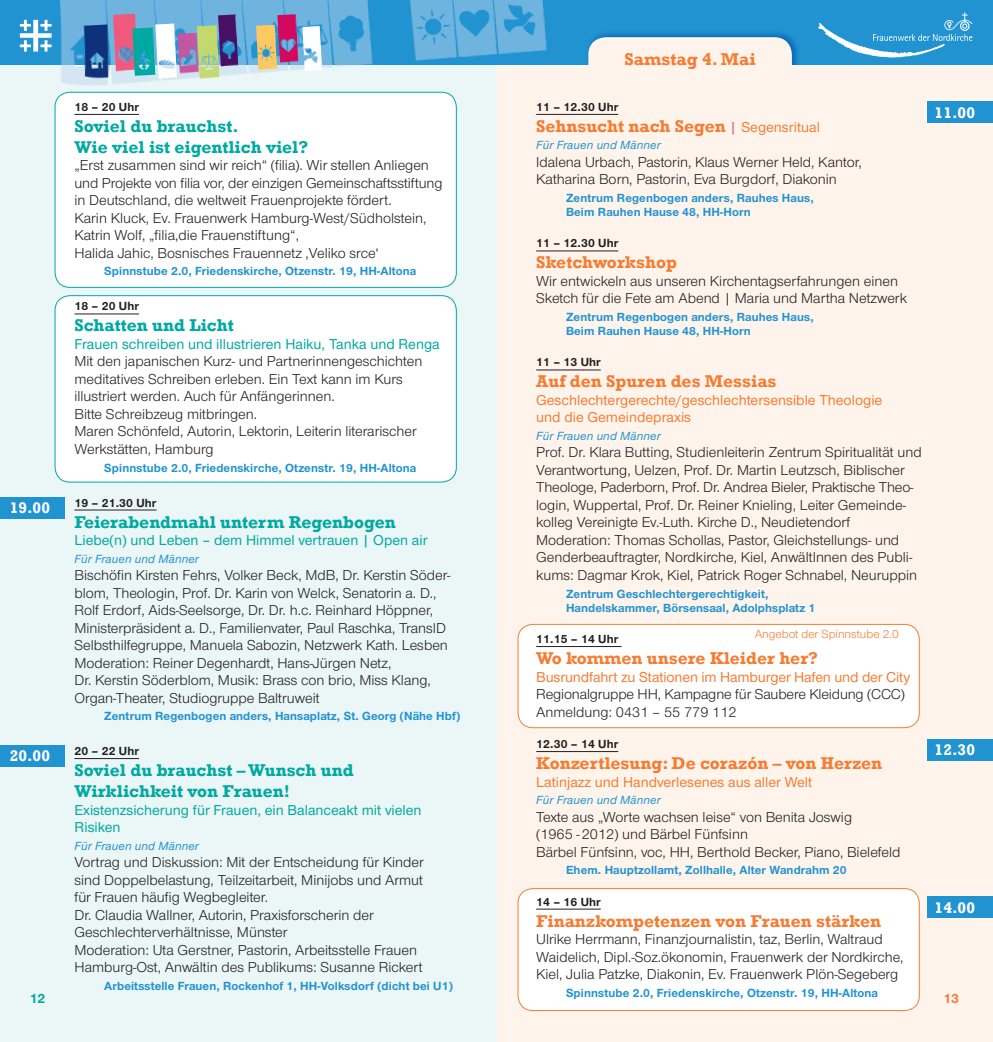
<style>
.page{position:relative;width:993px;height:1042px;background:#fff}
.page>*{position:absolute;margin:0;border:0;box-sizing:border-box;transform-origin:0 0}
.t1{font:700 17.5px "Rockwell";color:#f47d34}
.t2{font:700 17.5px/21px "Rockwell";color:#00a9a2}
.t3{font:700 15.75px "Rockwell";color:#fff}
.t4{font:14.88px/17.5px "Nordelbica";color:#231f20}
.t5{font:500 14.88px/17.5px "Nordelbica";color:#f47d34}
.t6{font:500 14.88px/17.5px "Nordelbica";color:#00a9a2}
.t7{font:700 14px "Nordelbica";color:#f47d34}
.t8{font:700 14px "Nordelbica";color:#00a9a2}
.t9{font:700 12.25px/14px "Nordelbica";letter-spacing:.01em;color:#2193d1}
.t10{font:700 12.25px "Nordelbica";letter-spacing:.01em;color:#231f20}
.t11{font:italic 500 12.25px "Nordelbica";letter-spacing:.01em;color:#2193d1}
.t12{font:12.25px "Nordelbica";color:#f47d34}
.s1{font-family:"Nordelbica";font-weight:500;font-size:14.88px;color:#f0597c}
.s2{font-family:"Nordelbica";font-weight:500;font-size:14.88px}
</style>
<div class="page">
<div style="left:0;top:0;width:992px;height:66px;background:#2193d1"></div>
<div style="left:585px;top:30px;width:215px;height:50px;background:#015aaa;opacity:.7"></div>
<div style="left:588px;top:37px;width:203px;height:29px;background:#fef4ec"></div>
<div style="left:496px;top:66px;width:496px;height:976px;background:#fef4ec"></div>
<div style="left:0;top:66px;width:496px;height:976px;background:#ebf6f6"></div>
<svg style="left:818px;top:12px;width:154px;height:45px"></svg>
<img style="left:20px;top:0;width:549px;height:92px">
<svg style="left:20px;top:20px;width:32px;height:32px"></svg>
<img style="left:82px;top:24px;width:28px;height:56px">
<img style="left:113px;top:14px;width:25px;height:60px">
<img style="left:132px;top:28px;width:23px;height:48px">
<img style="left:155px;top:24px;width:22px;height:55px">
<img style="left:177px;top:33px;width:20px;height:42px">
<img style="left:197px;top:25px;width:22px;height:56px">
<img style="left:218px;top:14px;width:20px;height:56px">
<img style="left:256px;top:25px;width:21px;height:46px">
<img style="left:277px;top:14px;width:21px;height:51px">
<img style="left:302px;top:26px;width:20px;height:47px">
<div style="left:927px;top:102px;width:65px;height:21px;background:#2193d1"></div>
<div style="left:0;top:497px;width:64px;height:21px;background:#2193d1"></div>
<div style="left:55px;top:92px;width:401px;height:195px;background:#fff;border-radius:15px"></div>
<div style="left:55px;top:92px;width:401px;height:196px;border:1px solid #00a9a2;border-radius:15px"></div>
<div style="left:55px;top:296px;width:401px;height:186px;background:#fff;border-radius:15px"></div>
<div style="left:55px;top:295px;width:401px;height:187px;border:1px solid #00a9a2;border-radius:15px"></div>
<hr style="left:74px;top:114px;width:65px;height:1px;background:#231f20">
<hr style="left:74px;top:314px;width:65px;height:1px;background:#231f20">
<hr style="left:74px;top:510px;width:82px;height:1px;background:#231f20">
<hr style="left:74px;top:758px;width:65px;height:1px;background:#231f20">
<div style="left:0;top:745px;width:64px;height:21px;background:#2193d1"></div>
<div style="left:927px;top:739px;width:65px;height:21px;background:#2193d1"></div>
<div style="left:518px;top:888px;width:401px;height:122px;background:#fff;border-radius:15px"></div>
<div style="left:517px;top:888px;width:402px;height:123px;border:1px solid #f47d34;border-radius:15px"></div>
<div style="left:927px;top:897px;width:65px;height:21px;background:#2193d1"></div>
<div style="left:518px;top:624px;width:401px;height:104px;background:#fff;border-radius:15px"></div>
<div style="left:517px;top:624px;width:402px;height:104px;border:1px solid #f47d34;border-radius:15px"></div>
<hr style="left:536px;top:114px;width:82px;height:1px;background:#231f20">
<hr style="left:536px;top:251px;width:82px;height:1px;background:#231f20">
<hr style="left:536px;top:370px;width:64px;height:1px;background:#231f20">
<hr style="left:536px;top:646px;width:85px;height:1px;background:#231f20">
<hr style="left:536px;top:751px;width:82px;height:1px;background:#231f20">
<hr style="left:536px;top:909px;width:64px;height:1px;background:#231f20">
<p class="t3" style="left:10px;top:498px;width:42px">19.00</p>
<p class="t3" style="left:10px;top:746px;width:42px">20.00</p>
<p class="t8" style="left:30px;top:990px;width:17px">12</p>
<p class="t10" style="left:74px;top:100px;width:66px">18 – 20 Uhr</p>
<p class="t2" style="left:74px;top:116px;width:235px">Soviel du brauchst.<br>Wie viel ist eigentlich viel?</p>
<p class="t4" style="left:74px;top:157px;width:369px">„Erst zusammen sind wir reich“ (filia). Wir stellen Anliegen und Projekte von filia vor, der einzigen Gemeinschaftsstiftung in Deutschland, die weltweit Frauenprojekte fördert.<br>Karin Kluck, Ev. Frauenwerk Hamburg-West/Südholstein, Katrin Wolf, „filia,die Frauenstiftung“,<br>Halida Jahic, Bosnisches Frauennetz ‚Veliko srce‘</p>
<p class="t9" style="left:104px;top:264px;width:313px">Spinnstube 2.0, Friedenskirche, Otzenstr. 19, HH-Altona</p>
<p class="t10" style="left:74px;top:299px;width:66px">18 – 20 Uhr</p>
<p class="t2" style="left:74px;top:315px;width:161px">Schatten und Licht</p>
<p class="t6" style="left:74px;top:335px;width:367px">Frauen schreiben und illustrieren Haiku, Tanka und Renga</p>
<p class="t4" style="left:74px;top:353px;width:349px">Mit den japanischen Kurz- und Partnerinnengeschichten meditatives Schreiben erleben. Ein Text kann im Kurs illustriert werden. Auch für Anfängerinnen.<br>Bitte Schreibzeug mitbringen.<br>Maren Schönfeld, Autorin, Lektorin, Leiterin literarischer Werkstätten, Hamburg</p>
<p class="t9" style="left:104px;top:460px;width:313px">Spinnstube 2.0, Friedenskirche, Otzenstr. 19, HH-Altona</p>
<p class="t10" style="left:74px;top:495px;width:83px">19 – 21.30 Uhr</p>
<p class="t2" style="left:74px;top:511px;width:322px">Feierabendmahl unterm Regenbogen</p>
<p class="t6" style="left:74px;top:531px;width:354px">Liebe(n) und Leben – dem Himmel vertrauen | Open air</p>
<p class="t11" style="left:74px;top:551px;width:126px">Für Frauen und Männer</p>
<p class="t4" style="left:74px;top:566px;width:377px">Bischöfin Kirsten Fehrs, Volker Beck, MdB, Dr. Kerstin Söder&shy;blom, Theologin, Prof. Dr. Karin von Welck, Senatorin a. D., Rolf Erdorf, Aids-Seelsorge, Dr. Dr. h.c. Reinhard Höppner, Ministerpräsident a. D., Familienvater, Paul Raschka, TransID Selbsthilfegruppe, Manuela Sabozin, Netzwerk Kath. Lesben Moderation: Reiner Degenhardt, Hans-Jürgen Netz,<br>Dr. Kerstin Söderblom, Musik: Brass con brio, Miss Klang, Organ-Theater, Studiogruppe Baltruweit</p>
<p class="t9" style="left:104px;top:709px;width:357px">Zentrum Regenbogen anders, Hansaplatz, St. Georg (Nähe Hbf)</p>
<p class="t10" style="left:74px;top:744px;width:66px">20 – 22 Uhr</p>
<p class="t2" style="left:74px;top:760px;width:280px">Soviel du brauchst – Wunsch und<br>Wirklichkeit von Frauen!</p>
<p class="t6" style="left:74px;top:801px;width:348px">Existenzsicherung für Frauen, ein Balanceakt mit vielen<br>Risiken</p>
<p class="t11" style="left:74px;top:838px;width:126px">Für Frauen und Männer</p>
<p class="t4" style="left:74px;top:853px;width:351px">Vortrag und Diskussion: Mit der Entscheidung für Kinder sind Doppelbelastung, Teilzeitarbeit, Minijobs und Armut für Frauen häufig Wegbegleiter.<br>Dr. Claudia Wallner, Autorin, Praxisforscherin der Geschlechterverhältnisse, Münster<br>Moderation: Uta Gerstner, Pastorin, Arbeitsstelle Frauen Hamburg-Ost, Anwältin des Publikums: Susanne Rickert</p>
<p class="t9" style="left:104px;top:978px;width:350px">Arbeitsstelle Frauen, Rockenhof 1, HH-Volksdorf (dicht bei U1)</p>
<p class="t1" style="left:624px;top:48px;width:132px">Samstag 4. Mai</p>
<p class="t10" style="left:536px;top:100px;width:83px">11 – 12.30 Uhr</p>
<p class="t1" style="left:536px;top:115px;width:285px">Sehnsucht nach Segen <span class="s1">|</span> <span class="s2">Segensritual</span></p>
<p class="t11" style="left:536px;top:138px;width:126px">Für Frauen und Männer</p>
<p class="t4" style="left:536px;top:153px;width:327px">Idalena Urbach, Pastorin, Klaus Werner Held, Kantor,<br>Katharina Born, Pastorin, Eva Burgdorf, Diakonin</p>
<p class="t9" style="left:566px;top:191px;width:249px">Zentrum Regenbogen anders, Rauhes Haus,<br>Beim Rauhen Hause 48, HH-Horn</p>
<p class="t10" style="left:536px;top:236px;width:83px">11 – 12.30 Uhr</p>
<p class="t1" style="left:536px;top:252px;width:142px">Sketchworkshop</p>
<p class="t4" style="left:536px;top:272px;width:372px">Wir entwickeln aus unseren Kirchentagserfahrungen einen<br>Sketch für die Fete am Abend | Maria und Martha Netzwerk</p>
<p class="t9" style="left:566px;top:310px;width:249px">Zentrum Regenbogen anders, Rauhes Haus,<br>Beim Rauhen Hause 48, HH-Horn</p>
<p class="t10" style="left:536px;top:355px;width:66px">11 – 13 Uhr</p>
<p class="t1" style="left:536px;top:371px;width:242px">Auf den Spuren des Messias</p>
<p class="t5" style="left:536px;top:391px;width:347px">Geschlechtergerechte/geschlechtersensible Theologie und die Gemeindepraxis</p>
<p class="t11" style="left:536px;top:429px;width:126px">Für Frauen und Männer</p>
<p class="t4" style="left:536px;top:444px;width:387px">Prof. Dr. Klara Butting, Studienleiterin Zentrum Spiritualität und Verantwortung, Uelzen, Prof. Dr. Martin Leutzsch, Biblischer Theologe, Paderborn, Prof. Dr. Andrea Bieler, Praktische Theo&shy;login, Wuppertal, Prof. Dr. Reiner Knieling, Leiter Gemeinde&shy;kolleg Vereinigte Ev.-Luth. Kirche D., Neudietendorf Moderation: Thomas Schollas, Pastor, Gleichstellungs- und Genderbeauftragter, Nordkirche, Kiel, AnwältInnen des Publi&shy;kums: Dagmar Krok, Kiel, Patrick Roger Schnabel, Neuruppin</p>
<p class="t9" style="left:566px;top:586px;width:251px">Zentrum Geschlechtergerechtigkeit,<br>Handelskammer, Börsensaal, Adolphsplatz 1</p>
<p class="t10" style="left:536px;top:632px;width:83px">11.15 – 14 Uhr</p>
<p class="t1" style="left:536px;top:647px;width:283px">Wo kommen unsere Kleider her?</p>
<p class="t5" style="left:536px;top:668px;width:375px">Busrundfahrt zu Stationen im Hamburger Hafen und der City</p>
<p class="t4" style="left:536px;top:685px;width:370px">Regionalgruppe HH, Kampagne für Saubere Kleidung (CCC)<br>Anmeldung: 0431 – 55 779 112</p>
<p class="t10" style="left:536px;top:737px;width:83px">12.30 – 14 Uhr</p>
<p class="t1" style="left:536px;top:752px;width:347px">Konzertlesung: De corazón – von Herzen</p>
<p class="t5" style="left:536px;top:773px;width:277px">Latinjazz und Handverlesenes aus aller Welt</p>
<p class="t11" style="left:536px;top:793px;width:126px">Für Frauen und Männer</p>
<p class="t4" style="left:536px;top:808px;width:365px">Texte aus „Worte wachsen leise“ von Benita Joswig<br>(1965 -2012) und Bärbel Fünfsinn<br>Bärbel Fünfsinn, voc, HH, Berthold Becker, Piano, Bielefeld</p>
<p class="t9" style="left:566px;top:863px;width:282px">Ehem. Hauptzollamt, Zollhalle, Alter Wandrahm 20</p>
<p class="t10" style="left:536px;top:894px;width:66px">14 – 16 Uhr</p>
<p class="t1" style="left:536px;top:910px;width:346px">Finanzkompetenzen von Frauen stärken</p>
<p class="t4" style="left:536px;top:930px;width:369px">Ulrike Herrmann, Finanzjournalistin, taz, Berlin, Waltraud<br>Waidelich, Dipl.-Soz.ökonomin, Frauenwerk der Nordkirche,<br>Kiel, Julia Patzke, Diakonin, Ev. Frauenwerk Plön-Segeberg</p>
<p class="t9" style="left:566px;top:985px;width:313px">Spinnstube 2.0, Friedenskirche, Otzenstr. 19, HH-Altona</p>
<p class="t12" style="left:754px;top:627px;width:146px">Angebot der Spinnstube 2.0</p>
<p class="t3" style="left:934px;top:103px;width:42px">11.00</p>
<p class="t3" style="left:934px;top:740px;width:42px">12.30</p>
<p class="t3" style="left:934px;top:898px;width:42px">14.00</p>
<p class="t7" style="left:943px;top:990px;width:17px">13</p>
</div>
